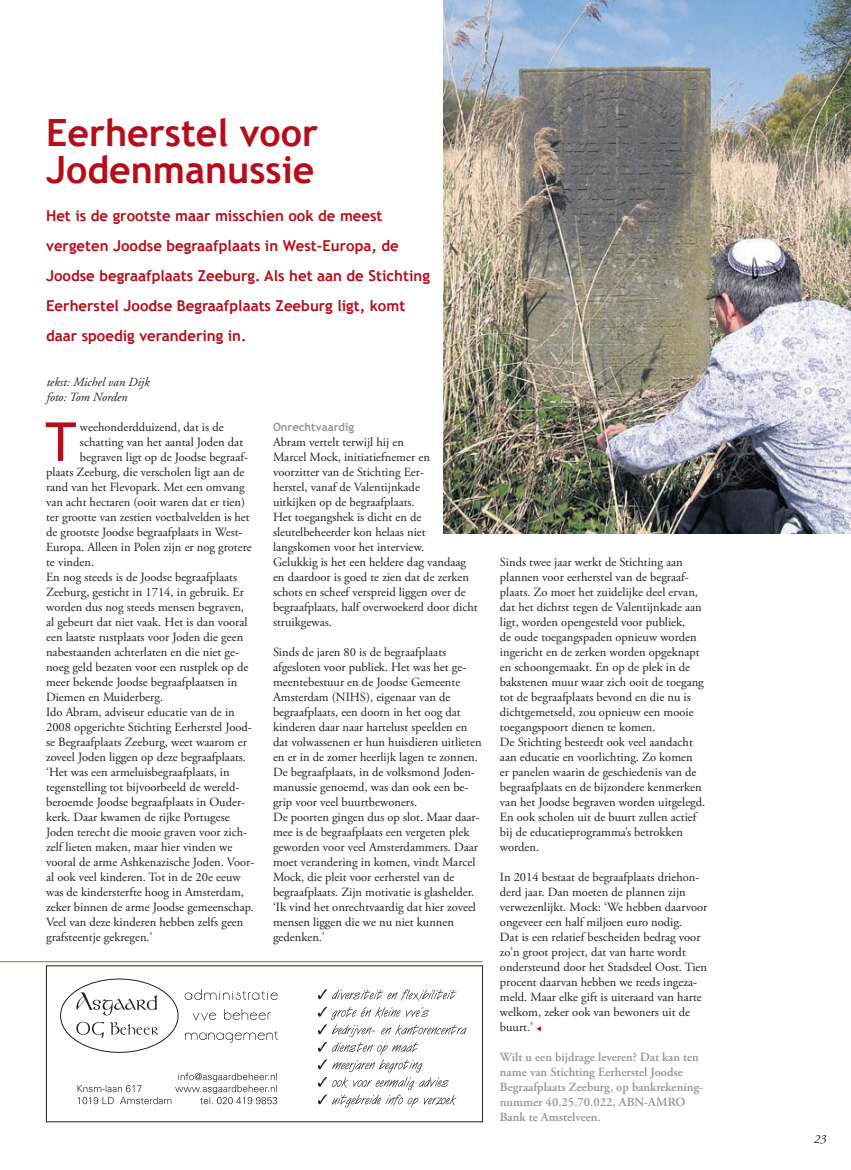
<style>
.page{position:relative;width:851px;height:1170px;background:#fff}
.page>*{position:absolute;margin:0;border:0;box-sizing:border-box;transform-origin:0 0}
.t1{font:53.75px "Trebuchet MS";color:#b50e1a}
.t2{font:700 37.5px/37.5px "Trebuchet MS";color:#b50e1a}
.t3{font:700 15px/30px "Trebuchet MS";color:#b50e1a}
.t4{font:12.5px/15px "Adobe Garamond Pro";color:#231f20}
.t5{font:600 12.5px/15px "Adobe Garamond Pro";color:#939598}
.t6{font:italic 12.5px/15px "Adobe Garamond";color:#231f20}
.t7{font:italic 12.5px "Adobe Garamond Pro";color:#231f20}
.t8{font:700 11.25px "Trebuchet MS";color:#939598}
.s1{color:#b50e1a}
</style>
<div class="page">
<img style="left:443px;top:0;width:407px;height:533px">
<hr style="left:0;top:961px;width:482px;height:1px;background:#d9531c">
<svg style="left:185px;top:989px;width:93px;height:10px"></svg>
<svg style="left:193px;top:1009px;width:77px;height:11px"></svg>
<svg style="left:185px;top:1031px;width:93px;height:11px"></svg>
<svg style="left:318px;top:989px;width:138px;height:11px"></svg>
<svg style="left:318px;top:1006px;width:148px;height:101px"></svg>
<svg style="left:76px;top:992px;width:81px;height:23px"></svg>
<svg style="left:76px;top:1021px;width:82px;height:17px"></svg>
<svg style="left:78px;top:1072px;width:199px;height:32px"></svg>
<h2 class="t2" style="left:46px;top:114px;width:273px">Eerherstel voor<br>Jodenmanussie</h2>
<p class="t3" style="left:46px;top:200px;width:385px">Het is de grootste maar misschien ook de meest vergeten Joodse begraafplaats in West-Europa, de Joodse begraafplaats Zeeburg. Als het aan de Stichting Eerherstel Joodse Begraafplaats Zeeburg ligt, komt daar spoedig verandering in.</p>
<p class="t6" style="left:46px;top:375px;width:105px">tekst: Michel van Dijk foto: Tom Norden</p>
<h1 class="t1" style="left:45px;top:410px;width:33px">T</h1>
<p class="t4" style="left:80px;top:420px;width:145px">weehonderdduizend, dat is de</p>
<p class="t4" style="left:80px;top:435px;width:165px">schatting van het aantal Joden dat</p>
<p class="t4" style="left:80px;top:450px;width:169px">begraven ligt op de Joodse begraaf-</p>
<p class="t4" style="left:46px;top:465px;width:200px">plaats Zeeburg, die verscholen ligt aan de</p>
<p class="t4" style="left:46px;top:480px;width:200px">rand van het Flevopark. Met een omvang</p>
<p class="t4" style="left:46px;top:495px;width:200px">van acht hectaren (ooit waren dat er tien)</p>
<p class="t4" style="left:46px;top:510px;width:205px">ter grootte van zestien voetbalvelden is het</p>
<p class="t4" style="left:46px;top:525px;width:198px">de grootste Joodse begraafplaats in West-</p>
<p class="t4" style="left:46px;top:540px;width:207px">Europa. Alleen in Polen zijn er nog grotere</p>
<p class="t4" style="left:46px;top:555px;width:50px">te vinden.</p>
<p class="t4" style="left:46px;top:570px;width:192px">En nog steeds is de Joodse begraafplaats</p>
<p class="t4" style="left:46px;top:585px;width:199px">Zeeburg, gesticht in 1714, in gebruik. Er</p>
<p class="t4" style="left:46px;top:600px;width:199px">worden dus nog steeds mensen begraven,</p>
<p class="t4" style="left:46px;top:615px;width:203px">al gebeurt dat niet vaak. Het is dan vooral</p>
<p class="t4" style="left:46px;top:630px;width:199px">een laatste rustplaats voor Joden die geen</p>
<p class="t4" style="left:46px;top:645px;width:194px">nabestaanden achterlaten en die niet ge-</p>
<p class="t4" style="left:46px;top:660px;width:204px">noeg geld bezaten voor een rustplek op de</p>
<p class="t4" style="left:46px;top:675px;width:193px">meer bekende Joodse begraafplaatsen in</p>
<p class="t4" style="left:46px;top:690px;width:118px">Diemen en Muiderberg.</p>
<p class="t4" style="left:46px;top:705px;width:190px">Ido Abram, adviseur educatie van de in</p>
<p class="t4" style="left:46px;top:720px;width:207px">2008 opgerichte Stichting Eerherstel Jood-</p>
<p class="t4" style="left:46px;top:735px;width:202px">se Begraafplaats Zeeburg, weet waarom er</p>
<p class="t4" style="left:46px;top:750px;width:201px">zoveel Joden liggen op deze begraafplaats.</p>
<p class="t4" style="left:46px;top:765px;width:185px">‘Het was een armeluisbegraafplaats, in</p>
<p class="t4" style="left:46px;top:780px;width:194px">tegenstelling tot bijvoorbeeld de wereld-</p>
<p class="t4" style="left:46px;top:795px;width:200px">beroemde Joodse begraafplaats in Ouder-</p>
<p class="t4" style="left:46px;top:810px;width:185px">kerk. Daar kwamen de rijke Portugese</p>
<p class="t4" style="left:46px;top:825px;width:202px">Joden terecht die mooie graven voor zich-</p>
<p class="t4" style="left:46px;top:840px;width:188px">zelf lieten maken, maar hier vinden we</p>
<p class="t4" style="left:46px;top:855px;width:210px">vooral de arme Ashkenazische Joden. Voor-</p>
<p class="t4" style="left:46px;top:870px;width:196px">al ook veel kinderen. Tot in de 20e eeuw</p>
<p class="t4" style="left:46px;top:885px;width:199px">was de kindersterfte hoog in Amsterdam,</p>
<p class="t4" style="left:46px;top:900px;width:209px">zeker binnen de arme Joodse gemeenschap.</p>
<p class="t4" style="left:46px;top:915px;width:199px">Veel van deze kinderen hebben zelfs geen</p>
<p class="t4" style="left:46px;top:930px;width:108px">grafsteentje gekregen.’</p>
<p class="t8" style="left:273px;top:420px;width:82px">Onrechtvaardig</p>
<p class="t4" style="left:273px;top:435px;width:206px">Abram vertelt terwijl hij en<br>Marcel Mock, initiatiefnemer en voorzitter van de Stichting Eer-<br>herstel, vanaf de Valentijnkade<br>uitkijken op de begraafplaats.<br>Het toegangshek is dicht en de sleutelbeheerder kon helaas niet langskomen voor het interview.<br>Gelukkig is het een heldere dag vandaag en daardoor is goed te zien dat de zerken schots en scheef verspreid liggen over de begraafplaats, half overwoekerd door dicht struikgewas.</p>
<p class="t4" style="left:273px;top:645px;width:210px">Sinds de jaren 80 is de begraafplaats afgesloten voor publiek. Het was het ge&shy;meentebestuur en de Joodse Gemeente Amsterdam (NIHS), eigenaar van de begraafplaats, een doorn in het oog dat kinderen daar naar hartelust speelden en dat volwassenen er hun huisdieren uitlieten en er in de zomer heerlijk lagen te zonnen.<br>De begraafplaats, in de volksmond Joden&shy;manussie genoemd, was dan ook een be&shy;grip voor veel buurtbewoners.<br>De poorten gingen dus op slot. Maar daar&shy;mee is de begraafplaats een vergeten plek geworden voor veel Amsterdammers. Daar moet verandering in komen, vindt Marcel Mock, die pleit voor eerherstel van de begraafplaats. Zijn motivatie is glashelder. ‘Ik vind het onrechtvaardig dat hier zoveel mensen liggen die we nu niet kunnen gedenken.’</p>
<p class="t4" style="left:500px;top:555px;width:207px">Sinds twee jaar werkt de Stichting aan plannen voor eerherstel van de begraaf&shy;plaats. Zo moet het zuidelijke deel ervan, dat het dichtst tegen de Valentijnkade aan ligt, worden opengesteld voor publiek,<br>de oude toegangspaden opnieuw worden ingericht en de zerken worden opgeknapt en schoongemaakt. En op de plek in de bakstenen muur waar zich ooit de toegang tot de begraafplaats bevond en die nu is dichtgemetseld, zou opnieuw een mooie toegangspoort dienen te komen.<br>De Stichting besteedt ook veel aandacht aan educatie en voorlichting. Zo komen<br>er panelen waarin de geschiedenis van de begraafplaats en de bijzondere kenmerken van het Joodse begraven worden uitgelegd.<br>En ook scholen uit de buurt zullen actief bij de educatieprogramma’s betrokken worden.</p>
<p class="t4" style="left:500px;top:870px;width:209px">In 2014 bestaat de begraafplaats driehon&shy;derd jaar. Dan moeten de plannen zijn verwezenlijkt. Mock: ‘We hebben daarvoor ongeveer een half miljoen euro nodig.<br>Dat is een relatief bescheiden bedrag voor zo’n groot project, dat van harte wordt ondersteund door het Stadsdeel Oost. Tien procent daarvan hebben we reeds ingeza&shy;meld. Maar elke gift is uiteraard van harte welkom, zeker ook van bewoners uit de buurt.’ <span class="s1">▼</span></p>
<p class="t5" style="left:500px;top:1049px;width:205px">Wilt u een bijdrage leveren? Dat kan ten name van Stichting Eerherstel Joodse Begraafplaats Zeeburg, op bankrekening&shy;nummer 40.25.70.022, ABN-AMRO Bank te Amstelveen.</p>
<p class="t7" style="left:813px;top:1131px;width:14px">23</p>
</div>
